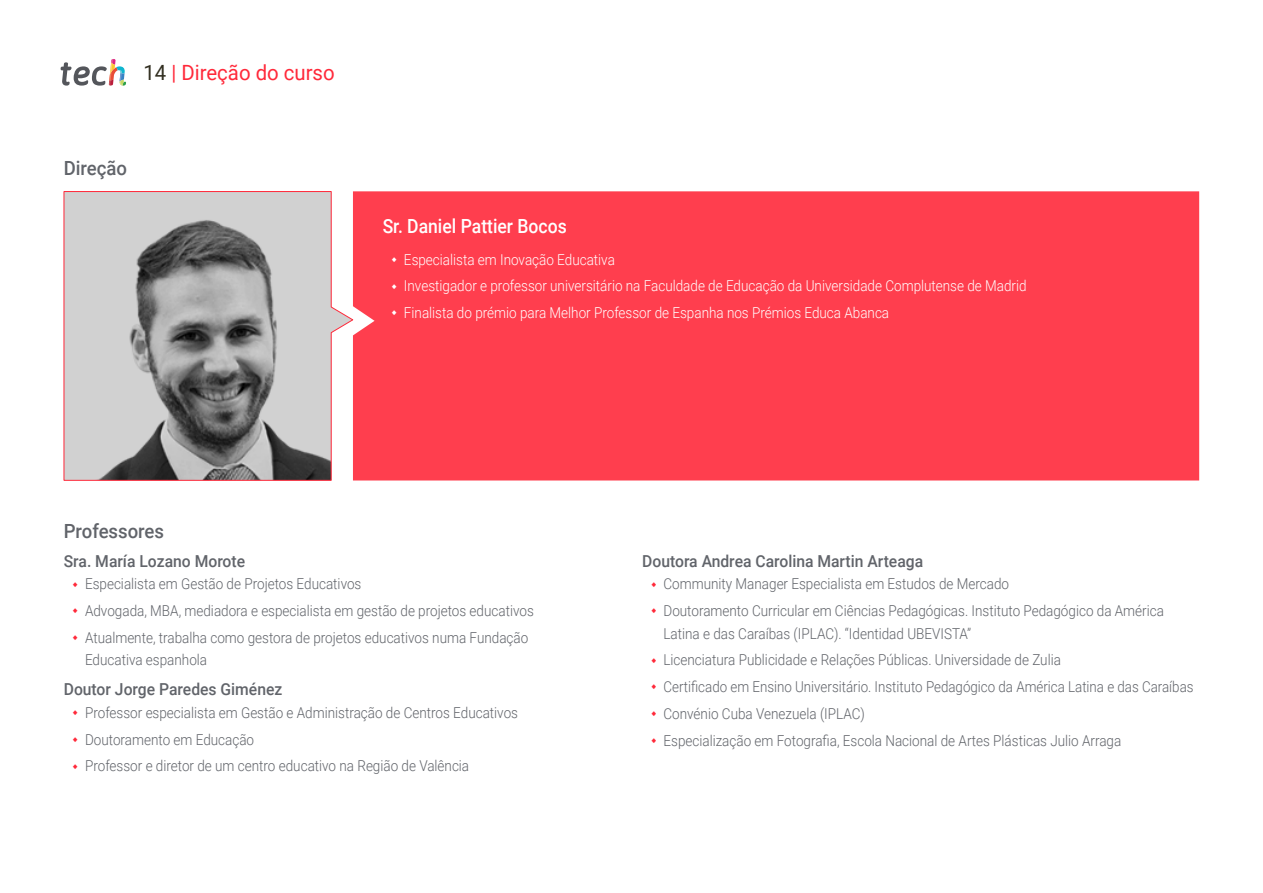
<style>
.page{position:relative;width:1263px;height:893px;background:#fff}
.page>*{position:absolute;margin:0;border:0;box-sizing:border-box;transform-origin:0 0}
.t1{font:21px "Roboto";color:#ff293a}
.t2{font:500 19.5px "Roboto";color:#fff;scale:.9 1}
.t3{font:500 19.5px "Roboto";color:#61646a;scale:.95 1}
.t4{font:500 16.5px "Roboto";color:#61646a;scale:.95 1}
.t5{font:300 15px/26.7px "Roboto";color:#61646a;scale:.9 1}
.t6{font:300 15px/26.7px "Roboto";color:#fff;scale:.9 1}
.s1{color:#312e20}
</style>
<div class="page">
<svg style="left:61px;top:59px;width:65px;height:27px"></svg>
<div style="left:354px;top:191px;width:845px;height:289px;background:#ff3e4e"></div>
<svg style="left:63px;top:191px;width:291px;height:290px;background:#b0adad"></svg>
<svg style="left:392px;top:257px;width:5px;height:5px"></svg>
<svg style="left:392px;top:284px;width:5px;height:5px"></svg>
<svg style="left:392px;top:310px;width:5px;height:5px"></svg>
<h1 class="t1" style="left:144px;top:57px;width:193px"><span class="s1">14</span> | Direção do curso</h1>
<h2 class="t3" style="left:64px;top:154px;width:68px">Direção</h2>
<h2 class="t2" style="left:383px;top:212px;width:206px">Sr. Daniel Pattier Bocos</h2>
<p class="t6" style="left:404px;top:245px;width:693px">Especialista em Inovação Educativa<br>Investigador e professor universitário na Faculdade de Educação da Universidade Complutense de Madrid<br>Finalista do prémio para Melhor Professor de Espanha nos Prémios Educa Abanca</p>
<h2 class="t3" style="left:64px;top:517px;width:107px">Professores</h2>
<p class="t4" style="left:64px;top:550px;width:192px">Sra. María Lozano Morote</p>
<p class="t5" style="left:85px;top:570px;width:500px">Especialista em Gestão de Projetos Educativos<br>Advogada, MBA, mediadora e especialista em gestão de projetos educativos<br>Atualmente, trabalha como gestora de projetos educativos numa Fundação</p>
<p class="t5" style="left:85px;top:646px;width:137px">Educativa espanhola</p>
<p class="t4" style="left:64px;top:678px;width:232px">Doutor Jorge Paredes Giménez</p>
<p class="t5" style="left:85px;top:699px;width:483px">Professor especialista em Gestão e Administração de Centros Educativos<br>Doutoramento em Educação<br>Professor e diretor de um centro educativo na Região de Valência</p>
<p class="t4" style="left:642px;top:550px;width:297px">Doutora Andrea Carolina Martin Arteaga</p>
<p class="t5" style="left:663px;top:570px;width:558px">Community Manager Especialista em Estudos de Mercado<br>Doutoramento Curricular em Ciências Pedagógicas. Instituto Pedagógico da América</p>
<p class="t5" style="left:663px;top:619px;width:590px">Latina e das Caraíbas (IPLAC). “Identidad UBEVISTA”<br>Licenciatura Publicidade e Relações Públicas. Universidade de Zulia<br>Certificado em Ensino Universitário. Instituto Pedagógico da América Latina e das Caraíbas Convénio Cuba Venezuela (IPLAC)<br>Especialização em Fotografia, Escola Nacional de Artes Plásticas Julio Arraga</p>
</div>
